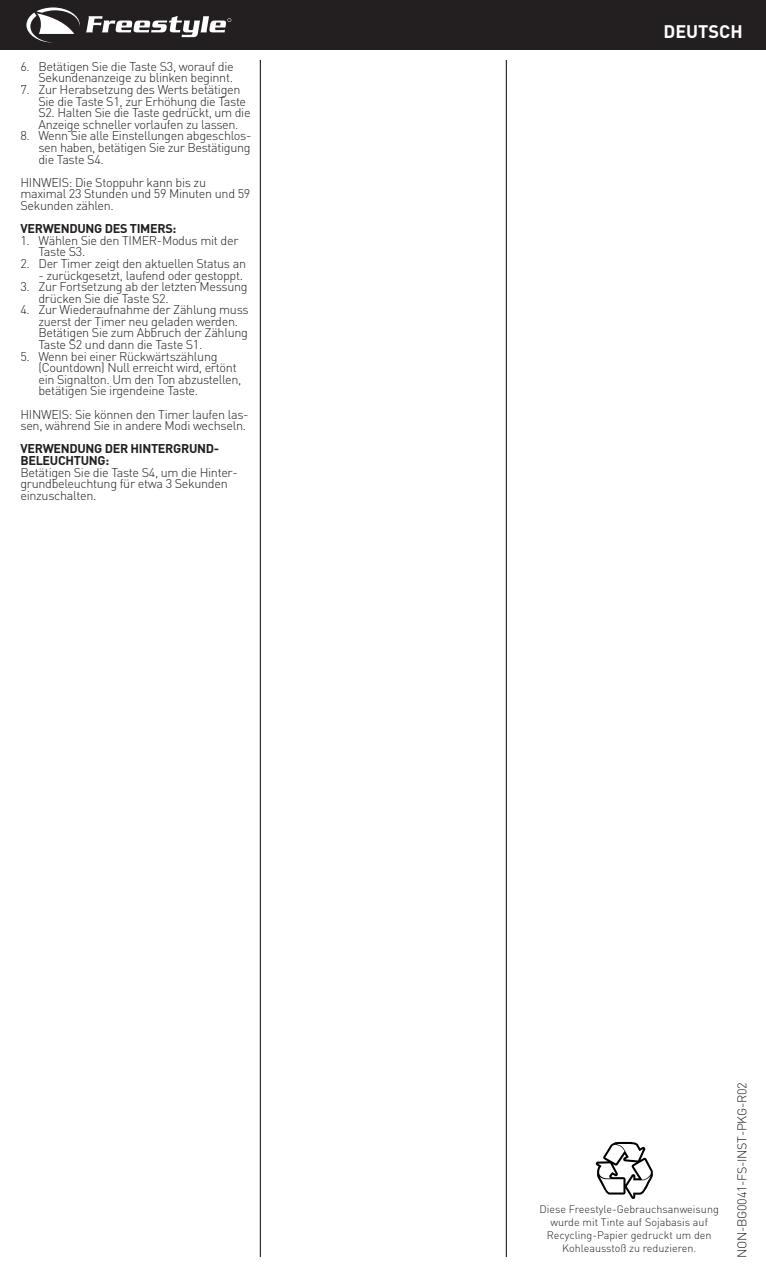
<style>
.page{position:relative;width:766px;height:1276px;background:#fff}
.page>*{position:absolute;margin:0;border:0;box-sizing:border-box;transform-origin:0 0}
.t1{font:700 18px "DIN";color:#fff}
.t2{font:300 12.6px/11.7px "DIN";letter-spacing:-.025em;color:#231f20}
.t3{font:700 12.6px/11.7px "DIN";letter-spacing:-.025em;color:#231f20}
.t4{font:300 10.8px/13px "DIN";color:#231f20;text-align:center}
</style>
<div class="page">
<svg style="left:595px;top:1142px;width:58px;height:57px"></svg>
<div style="left:0;top:0;width:765px;height:50px;background:#231f20"></div>
<svg style="left:86px;top:16px;width:145px;height:21px"></svg>
<svg style="left:26px;top:7px;width:54px;height:36px"></svg>
<hr style="left:260px;top:60px;width:1px;height:1197px;background:#231f20">
<hr style="left:505px;top:60px;width:1px;height:1197px;background:#231f20">
<p class="t2" style="left:20px;top:60px;width:215px;text-align:right">6. Betätigen Sie die Taste S3, worauf die<br>Sekundenanzeige zu blinken beginnt.</p>
<p class="t2" style="left:38px;top:83px;width:213px;text-indent:-18px">7. Zur Herabsetzung des Werts betätigen Sie die Taste S1, zur Erhöhung die Taste S2. Halten Sie die Taste gedrückt, um die Anzeige schneller vorlaufen zu lassen.</p>
<p class="t2" style="left:38px;top:130px;width:214px;text-align:justify;text-indent:-18px">8. Wenn Sie alle Einstellungen abgeschlos&shy;sen haben, betätigen Sie zur Bestätigung die Taste S4.</p>
<p class="t2" style="left:20px;top:176px;width:231px">HINWEIS: Die Stoppuhr kann bis zu maximal 23 Stunden und 59 Minuten und 59<br>Sekunden zählen.</p>
<p class="t3" style="left:20px;top:222px;width:157px">VERWENDUNG DES TIMERS:</p>
<p class="t2" style="left:38px;top:234px;width:201px;text-indent:-18px">1. Wählen Sie den TIMER-Modus mit der<br>Taste S3.</p>
<p class="t2" style="left:20px;top:257px;width:227px">2. Der Timer zeigt den aktuellen Status an</p>
<p class="t2" style="left:38px;top:269px;width:206px">- zurückgesetzt, laufend oder gestoppt.</p>
<p class="t2" style="left:38px;top:281px;width:210px;text-indent:-18px">3. Zur Fortsetzung ab der letzten Messung drücken Sie die Taste S2.</p>
<p class="t2" style="left:38px;top:304px;width:211px;text-indent:-18px">4. Zur Wiederaufnahme der Zählung muss zuerst der Timer neu geladen werden.<br>Betätigen Sie zum Abbruch der Zählung Taste S2 und dann die Taste S1.</p>
<p class="t2" style="left:38px;top:350px;width:204px;text-indent:-18px">5. Wenn bei einer Rückwärtszählung (Countdown) Null erreicht wird, ertönt ein Signalton. Um den Ton abzustellen, betätigen Sie irgendeine Taste.</p>
<p class="t2" style="left:20px;top:408px;width:230px">HINWEIS: Sie können den Timer laufen las&shy;sen, während Sie in andere Modi wechseln.</p>
<p class="t3" style="left:20px;top:442px;width:200px">VERWENDUNG DER HINTERGRUND-<br>BELEUCHTUNG:</p>
<p class="t2" style="left:20px;top:466px;width:219px">Betätigen Sie die Taste S4, um die Hinter&shy;grundbeleuchtung für etwa 3 Sekunden einzuschalten.</p>
<h1 class="t1" style="left:663px;top:20px;width:81px">DEUTSCH</h1>
<p class="t4" style="left:539px;top:1202px;width:181px">Diese Freestyle-Gebrauchsanweisung wurde mit Tinte auf Sojabasis auf Recycling-Papier gedruckt um den Kohleausstoß zu reduzieren.</p>
<p class="t2" style="left:735px;top:1257px;width:177px;rotate:-90deg">NON-BG0041-FS-INST-PKG-R02</p>
</div>
